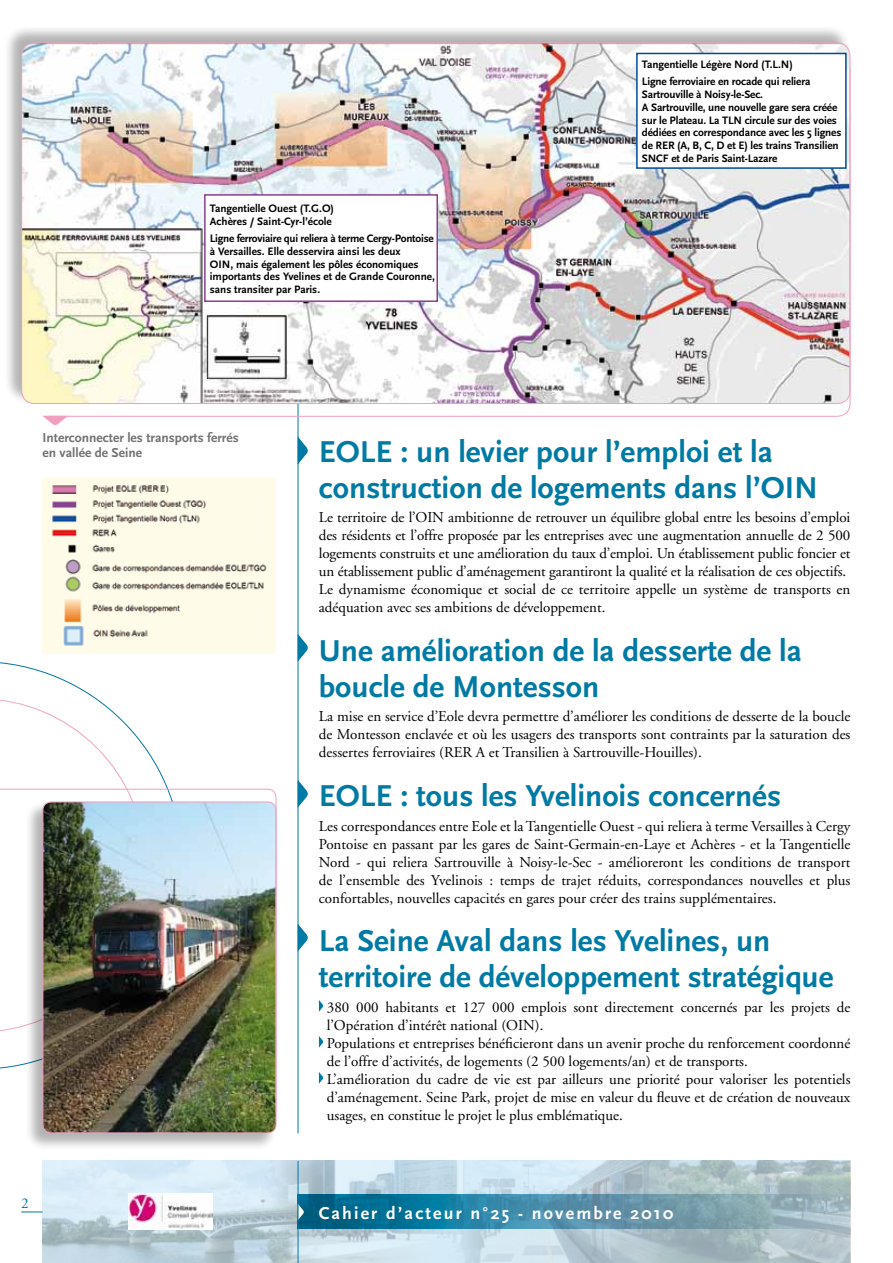
<style>
.page{position:relative;width:893px;height:1263px;background:#fff}
.page>*{position:absolute;margin:0;border:0;box-sizing:border-box;transform-origin:0 0}
.t1{font:700 31.5px/36px "Scala Sans Pro";color:#007aa4}
.t2{font:700 18px "Scala Sans Pro";letter-spacing:.12em;color:#fff}
.t3{font:15px/18px "Adobe Garamond LT";color:#000}
.t4{font:15px "Adobe Garamond LT";color:#007aa4}
.t5{font:700 13.5px/15.8px "Scala Sans Pro";color:#707172}
.t6{font:700 11.25px/12.8px "Scala Sans Pro";letter-spacing:-.01em;color:#000}
</style>
<div class="page">
<hr style="left:298px;top:43px;width:1px;height:1090px;background:#007aa4">
<svg style="left:0;top:698px;width:146px;height:90px"></svg>
<img style="left:43px;top:1161px;width:807px;height:102px">
<svg style="left:299px;top:1195px;width:551px;height:34px;background:#4d8ea7"></svg>
<svg style="left:299px;top:1203px;width:5px;height:17px"></svg>
<hr style="left:298px;top:1161px;width:1px;height:102px;background:#007aa4">
<svg style="left:319px;top:1000px;width:4px;height:12px"></svg>
<svg style="left:319px;top:1036px;width:4px;height:12px"></svg>
<svg style="left:319px;top:1072px;width:4px;height:12px"></svg>
<svg style="left:21px;top:1211px;width:22px;height:1px"></svg>
<svg style="left:298px;top:634px;width:10px;height:28px"></svg>
<svg style="left:298px;top:436px;width:10px;height:29px"></svg>
<svg style="left:298px;top:780px;width:10px;height:28px"></svg>
<svg style="left:298px;top:923px;width:10px;height:29px"></svg>
<svg style="left:44px;top:417px;width:23px;height:8px"></svg>
<div style="left:43px;top:478px;width:233px;height:176px;background:#fefce8"></div>
<img style="left:48px;top:483px;width:222px;height:166px">
<div style="left:25px;top:800px;width:252px;height:350px;background:#000;opacity:.3"></div>
<img style="left:43px;top:1112px;width:233px;height:21px">
<img style="left:128px;top:1194px;width:84px;height:36px">
<img style="left:0;top:788px;width:277px;height:324px">
<div style="left:3px;top:25px;width:848px;height:379px;background:#000;opacity:.3"></div>
<img style="left:22px;top:43px;width:828px;height:360px">
<img style="left:43px;top:68px;width:808px;height:349px">
<div style="left:205px;top:195px;width:232px;height:106px;background:#fff"></div>
<div style="left:204px;top:194px;width:234px;height:108px;border:2px solid #89418e"></div>
<div style="left:637px;top:53px;width:209px;height:115px;background:#fff"></div>
<div style="left:636px;top:53px;width:211px;height:116px;border:2px solid #004b99"></div>
<p class="t6" style="left:210px;top:201px;width:126px;line-height:13.5px">Tangentielle Ouest (T.G.O)<br>Achères / Saint-Cyr-l’école</p>
<p class="t6" style="left:210px;top:231px;width:227px">Ligne ferroviaire qui reliera à terme Cergy-Pontoise à Versailles. Elle desservira ainsi les deux<br>OIN, mais également les pôles économiques importants des Yvelines et de Grande Couronne, sans transiter par Paris.</p>
<p class="t6" style="left:642px;top:56px;width:170px;line-height:17px">Tangentielle Légère Nord (T.L.N)<br>Ligne ferroviaire en rocade qui reliera</p>
<p class="t6" style="left:642px;top:87px;width:201px">Sartrouville à Noisy-le-Sec.<br>A Sartrouville, une nouvelle gare sera créée sur le Plateau. La TLN circule sur des voies dédiées en correspondance avec les 5 lignes de RER (A, B, C, D et E) les trains Transilien SNCF et de Paris Saint-Lazare</p>
<p class="t5" style="left:43px;top:429px;width:198px">Interconnecter les transports ferrés en vallée de Seine</p>
<p class="t4" style="left:21px;top:1194px;width:9px">2</p>
<h1 class="t1" style="left:319px;top:432px;width:501px">EOLE : un levier pour l’emploi et la construction de logements dans l’OIN</h1>
<p class="t3" style="left:319px;top:508px;width:533px">Le territoire de l’OIN ambitionne de retrouver un équilibre global entre les besoins d’emploi des résidents et l’offre proposée par les entreprises avec une augmentation annuelle de 2 500 logements construits et une amélioration du taux d’emploi. Un établissement public foncier et un établissement public d’aménagement garantiront la qualité et la réalisation de ces objectifs.<br>Le dynamisme économique et social de ce territoire appelle un système de transports en adéquation avec ses ambitions de développement.</p>
<h1 class="t1" style="left:319px;top:631px;width:484px">Une amélioration de la desserte de la boucle de Montesson</h1>
<p class="t3" style="left:319px;top:707px;width:533px;text-align:justify">La mise en service d’Eole devra permettre d’améliorer les conditions de desserte de la boucle de Montesson enclavée et où les usagers des transports sont contraints par la saturation des dessertes ferroviaires (RER A et Transilien à Sartrouville-Houilles).</p>
<h1 class="t1" style="left:319px;top:776px;width:464px">EOLE : tous les Yvelinois concernés</h1>
<p class="t3" style="left:319px;top:817px;width:533px;text-align:justify">Les correspondances entre Eole et la Tangentielle Ouest - qui reliera à terme Versailles à Cergy Pontoise en passant par les gares de Saint-Germain-en-Laye et Achères - et la Tangentielle Nord - qui reliera Sartrouville à Noisy-le-Sec - amélioreront les conditions de transport de l’ensemble des Yvelinois : temps de trajet réduits, correspondances nouvelles et plus confortables, nouvelles capacités en gares pour créer des trains supplémentaires.</p>
<h1 class="t1" style="left:319px;top:921px;width:516px">La Seine Aval dans les Yvelines, un territoire de développement stratégique</h1>
<p class="t3" style="left:327px;top:998px;width:525px">380 000 habitants et 127 000 emplois sont directement concernés par les projets de l’Opération d’intérêt national (OIN).<br>Populations et entreprises bénéficieront dans un avenir proche du renforcement coordonné de l’offre d’activités, de logements (2 500 logements/an) et de transports.<br>L’amélioration du cadre de vie est par ailleurs une priorité pour valoriser les potentiels d’aménagement. Seine Park, projet de mise en valeur du fleuve et de création de nouveaux usages, en constitue le projet le plus emblématique.</p>
<p class="t2" style="left:319px;top:1200px;width:356px">Cahier d’acteur n°25 - novembre 2010</p>
</div>
